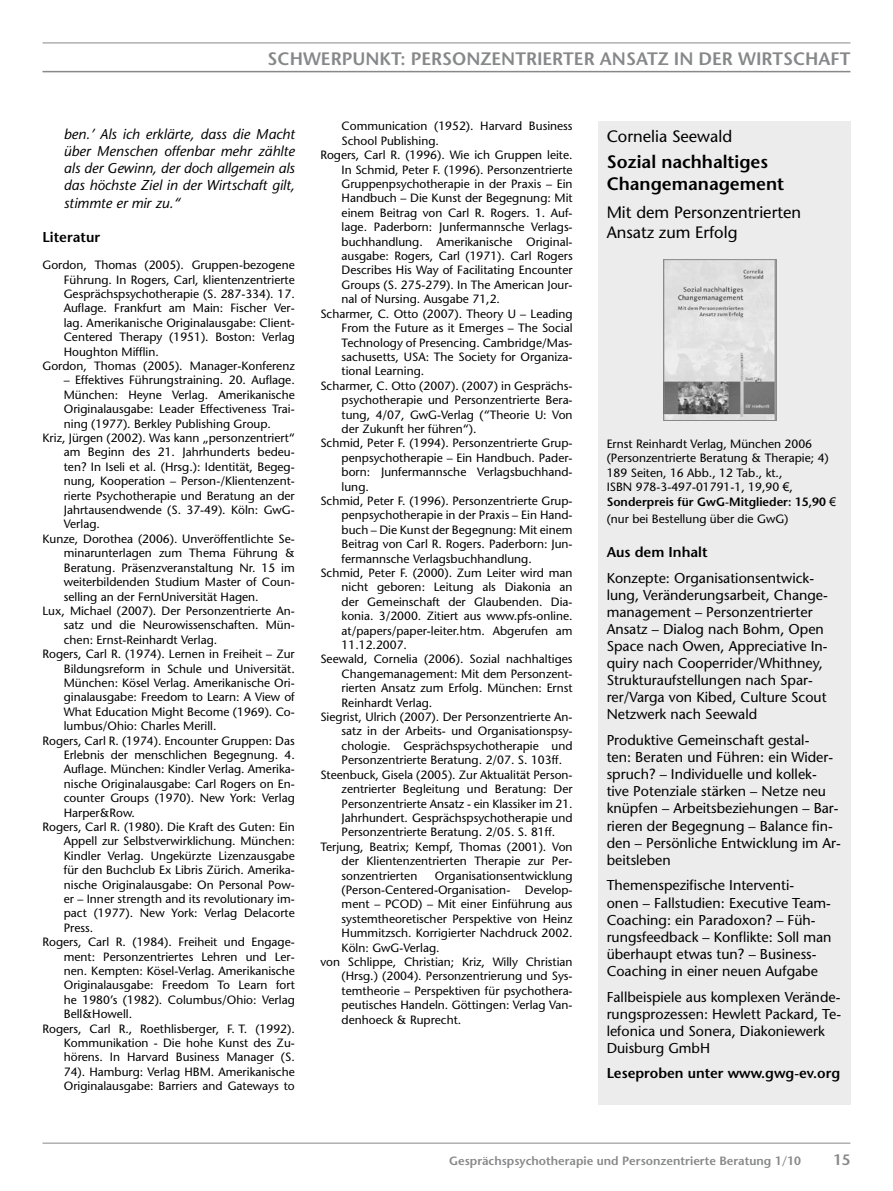
<style>
.page{position:relative;width:893px;height:1191px;background:#fff}
.page>*{position:absolute;margin:0;border:0;box-sizing:border-box;transform-origin:0 0}
.t1{font:600 18px "Stone Sans";color:#878889}
.B_Fliesstext__ohne_E{font:600 18px/21.6px "Stone Sans";color:#000}
.B_Fliesstext__ohne_E-2{font:16.5px/19.8px "Stone Sans";color:#000}
.t2{font:600 15px "Stone Sans";color:#878889}
.B_Fliesstext__ohne_E-3{font:14.25px/17.1px "Stone Sans";color:#000}
.A_Fliesstext_5mm_Ein{font:italic 14.25px/17.2px "Stone Sans";color:#000;text-align:justify}
.B_Fliesstext__ohne_E-4{font:600 14.25px "Stone Sans";color:#000}
.A_Überschrift_2{font:600 14.25px "Stone Sans";color:#000}
.A_Literaturangaben{font:12px/14.4px "Stone Sans";color:#000;text-align:justify}
.B_Fliesstext__ohne_E-5{font:12px/14.4px "Stone Sans";color:#000}
.t3{font:600 12px "Stone Sans";color:#878889}
.s1{font-family:"Arial"}
.s2{font-weight:600}
</style>
<div class="page">
<hr style="left:43px;top:1142px;width:807px;height:1px;background:#878889">
<hr style="left:43px;top:43px;width:807px;height:1px;background:#878889">
<hr style="left:43px;top:71px;width:807px;height:1px;background:#878889">
<div style="left:598px;top:121px;width:252px;height:983px;background:#ececed"></div>
<img style="left:665px;top:261px;width:110px;height:158px">
<div style="left:663px;top:259px;width:114px;height:162px;border:1px solid #878889"></div>
<h1 class="t1" style="left:268px;top:47px;width:584px">Schwerpunkt: personzentrierter Ansatz in der Wirtschaft</h1>
<p class="A_Fliesstext_5mm_Ein" style="left:64px;top:125px;width:233px">ben.’ Als ich erklärte, dass die Macht über Menschen offenbar mehr zählte als der Gewinn, der doch allgemein als das höchste Ziel in der Wirtschaft gilt, stimmte er mir zu.“</p>
<p class="A_Überschrift_2" style="left:43px;top:228px;width:59px">Literatur</p>
<p class="A_Literaturangaben" style="left:64px;top:258px;width:233px;text-indent:-21px">Gordon, Thomas (2005). Gruppen-bezogene Führung. In Rogers, Carl, klientenzentrierte Gesprächspsychotherapie (S. 287-334). 17.<br>Auflage. Frankfurt am Main: Fischer Ver&shy;lag. Amerikanische Originalausgabe: Client-Centered Therapy (1951). Boston: Verlag Houghton Mifflin.</p>
<p class="A_Literaturangaben" style="left:43px;top:359px;width:254px">Gordon, Thomas (2005). Manager-Konferenz</p>
<p class="A_Literaturangaben" style="left:64px;top:373px;width:233px">– Effektives Führungstraining. 20. Auflage.<br>München: Heyne Verlag. Amerikanische Originalausgabe: Leader Effectiveness Trai&shy;ning (1977). Berkley Publishing Group.</p>
<p class="A_Literaturangaben" style="left:64px;top:431px;width:233px;text-indent:-21px">Kriz, Jürgen (2002). Was kann „personzentriert“ am Beginn des 21. Jahrhunderts bedeu&shy;ten? In Iseli et al. (Hrsg.): Identität, Begeg&shy;nung, Kooperation – Person-/Klientenzent&shy;rierte Psychotherapie und Beratung an der Jahrtausendwende (S. 37-49). Köln: GwG-Verlag.</p>
<p class="A_Literaturangaben" style="left:64px;top:531px;width:233px;text-indent:-21px">Kunze, Dorothea (2006). Unveröffentlichte Se&shy;minarunterlagen zum Thema Führung &amp; Beratung. Präsenzveranstaltung Nr. 15 im weiterbildenden Studium Master of Coun&shy;selling an der FernUniversität Hagen.</p>
<p class="A_Literaturangaben" style="left:64px;top:603px;width:233px;text-indent:-21px">Lux, Michael (2007). Der Personzentrierte An&shy;satz und die Neurowissenschaften. Mün&shy;chen: Ernst-Reinhardt Verlag.</p>
<p class="A_Literaturangaben" style="left:64px;top:647px;width:233px;text-indent:-21px">Rogers, Carl R. (1974). Lernen in Freiheit – Zur Bildungsreform in Schule und Universität.<br>München: Kösel Verlag. Amerikanische Ori&shy;ginalausgabe: Freedom to Learn: A View of What Education Might Become (1969). Co&shy;lumbus/Ohio: Charles Merill.</p>
<p class="A_Literaturangaben" style="left:64px;top:733px;width:233px;text-indent:-21px">Rogers, Carl R. (1974). Encounter Gruppen: Das Erlebnis der menschlichen Begegnung. 4.<br>Auflage. München: Kindler Verlag. Amerika&shy;nische Originalausgabe: Carl Rogers on En&shy;counter Groups (1970). New York: Verlag Harper&amp;Row.</p>
<p class="A_Literaturangaben" style="left:64px;top:819px;width:233px;text-indent:-21px">Rogers, Carl R. (1980). Die Kraft des Guten: Ein Appell zur Selbstverwirklichung. München:<br>Kindler Verlag. Ungekürzte Lizenzausgabe für den Buchclub Ex Libris Zürich. Amerika&shy;nische Originalausgabe: On Personal Pow&shy;er – Inner strength and its revolutionary im&shy;pact (1977). New York: Verlag Delacorte Press.</p>
<p class="A_Literaturangaben" style="left:64px;top:935px;width:233px;text-indent:-21px">Rogers, Carl R. (1984). Freiheit und Engage&shy;ment: Personzentriertes Lehren und Ler&shy;nen. Kempten: Kösel-Verlag. Amerikanische Originalausgabe: Freedom To Learn fort he 1980’s (1982). Columbus/Ohio: Verlag Bell&amp;Howell.</p>
<p class="A_Literaturangaben" style="left:64px;top:1021px;width:233px;text-indent:-21px">Rogers, Carl R., Roethlisberger, F. T. (1992).<br>Kommunikation - Die hohe Kunst des Zu&shy;hörens. In Harvard Business Manager (S.<br>74). Hamburg: Verlag HBM. Amerikanische Originalausgabe: Barriers and Gateways to</p>
<p class="A_Literaturangaben" style="left:342px;top:119px;width:233px">Communication (1952). Harvard Business<br>School Publishing.</p>
<p class="A_Literaturangaben" style="left:342px;top:148px;width:233px;text-indent:-21px">Rogers, Carl R. (1996). Wie ich Gruppen leite.<br>In Schmid, Peter F. (1996). Personzentrierte Gruppenpsychotherapie in der Praxis – Ein Handbuch – Die Kunst der Begegnung: Mit einem Beitrag von Carl R. Rogers. 1. Auf&shy;lage. Paderborn: Junfermannsche Verlags&shy;buchhandlung. Amerikanische Original&shy;ausgabe: Rogers, Carl (1971). Carl Rogers Describes His Way of Facilitating Encounter Groups (S. 275-279). In The American Jour&shy;nal of Nursing. Ausgabe 71,2.</p>
<p class="A_Literaturangaben" style="left:342px;top:306px;width:233px;text-indent:-21px">Scharmer, C. Otto (2007). Theory U – Leading From the Future as it Emerges – The Social Technology of Presencing. Cambridge/Mas&shy;sachusetts, USA: The Society for Organiza&shy;tional Learning.</p>
<p class="A_Literaturangaben" style="left:342px;top:378px;width:233px;text-indent:-21px">Scharmer, C. Otto (2007). (2007) in Gesprächs&shy;psychotherapie und Personzentrierte Bera&shy;tung, 4/07, GwG-Verlag (“Theorie U: Von der Zukunft her führen“).</p>
<p class="A_Literaturangaben" style="left:342px;top:436px;width:233px;text-indent:-21px">Schmid, Peter F. (1994). Personzentrierte Grup&shy;penpsychotherapie – Ein Handbuch. Pader&shy;born: Junfermannsche Verlagsbuchhand&shy;lung.</p>
<p class="A_Literaturangaben" style="left:342px;top:493px;width:233px;text-indent:-21px">Schmid, Peter F. (1996). Personzentrierte Grup&shy;penpsychotherapie in der Praxis – Ein Hand&shy;buch – Die Kunst der Begegnung: Mit einem Beitrag von Carl R. Rogers. Paderborn: Jun&shy;fermannsche Verlagsbuchhandlung.</p>
<p class="A_Literaturangaben" style="left:342px;top:565px;width:233px;text-indent:-21px">Schmid, Peter F. (2000). Zum Leiter wird man nicht geboren: Leitung als Diakonia an der Gemeinschaft der Glaubenden. Dia&shy;konia. 3/2000. Zitiert aus www.pfs-online. at/papers/paper-leiter.htm. Abgerufen am 11.12.2007.</p>
<p class="A_Literaturangaben" style="left:342px;top:652px;width:233px;text-indent:-21px">Seewald, Cornelia (2006). Sozial nachhaltiges Changemanagement: Mit dem Personzent&shy;rierten Ansatz zum Erfolg. München: Ernst Reinhardt Verlag.</p>
<p class="A_Literaturangaben" style="left:342px;top:709px;width:233px;text-indent:-21px">Siegrist, Ulrich (2007). Der Personzentrierte An&shy;satz in der Arbeits- und Organisationspsy&shy;chologie. Gesprächspsychotherapie und Personzentrierte Beratung. 2/07. S. 103ff.</p>
<p class="A_Literaturangaben" style="left:342px;top:767px;width:233px;text-indent:-21px">Steenbuck, Gisela (2005). Zur Aktualität Person&shy;zentrierter Begleitung und Beratung: Der Personzentrierte Ansatz - ein Klassiker im 21.<br>Jahrhundert. Gesprächspsychotherapie und Personzentrierte Beratung. 2/05. S. 81ff.</p>
<p class="A_Literaturangaben" style="left:342px;top:839px;width:233px;text-indent:-21px">Terjung, Beatrix; Kempf, Thomas (2001). Von der Klientenzentrierten Therapie zur Per&shy;sonzentrierten</p>
<p class="A_Literaturangaben" style="left:342px;top:868px;width:233px;text-indent:93px">Organisationsentwicklung (Person-Centered-Organisation- Develop&shy;ment – PCOD) – Mit einer Einführung aus systemtheoretischer Perspektive von Heinz Hummitzsch. Korrigierter Nachdruck 2002.<br>Köln: GwG-Verlag.</p>
<p class="A_Literaturangaben" style="left:342px;top:954px;width:233px;text-indent:-21px">von Schlippe, Christian; Kriz, Willy Christian (Hrsg.) (2004). Personzentrierung und Sys&shy;temtheorie – Perspektiven für psychothera&shy;peutisches Handeln. Göttingen: Verlag Van&shy;denhoeck &amp; Ruprecht.</p>
<p class="B_Fliesstext__ohne_E-2" style="left:607px;top:127px;width:127px">Cornelia Seewald</p>
<p class="B_Fliesstext__ohne_E" style="left:607px;top:151px;width:179px">Sozial nachhaltiges<br>Changemanagement</p>
<p class="B_Fliesstext__ohne_E-2" style="left:607px;top:202px;width:196px">Mit dem Personzentrierten<br>Ansatz zum Erfolg</p>
<p class="B_Fliesstext__ohne_E-5" style="left:607px;top:437px;width:224px">Ernst Reinhardt Verlag, München 2006 (Personzentrierte Beratung &amp; Therapie; 4)</p>
<p class="B_Fliesstext__ohne_E-5" style="left:607px;top:465px;width:231px">189 Seiten, 16 Abb., 12 Tab., kt.,<br>ISBN 978-3-497-01791-1, 19,90 <span class="s1">€</span>,<br><span class="s2">Sonderpreis für GwG-Mitglieder: 15,90</span> <span class="s1">€</span></p>
<p class="B_Fliesstext__ohne_E-5" style="left:607px;top:511px;width:183px">(nur bei Bestellung über die GwG)</p>
<p class="B_Fliesstext__ohne_E-4" style="left:607px;top:543px;width:102px">Aus dem I nhalt</p>
<p class="B_Fliesstext__ohne_E-3" style="left:607px;top:569px;width:223px">Konzepte: Organisationsentwick&shy;lung, Veränderungsarbeit, Change&shy;management – Personzentrierter Ansatz – Dialog nach Bohm, Open Space nach Owen, Appreciative In&shy;quiry nach Cooperrider/Whithney, Strukturaufstellungen nach Spar&shy;rer/Varga von Kibed, Culture Scout Netzwerk nach Seewald</p>
<p class="B_Fliesstext__ohne_E-3" style="left:607px;top:731px;width:236px">Produktive Gemeinschaft gestal-<br>ten: Beraten und Führen: ein Wider&shy;spruch? – Individuelle und kollek&shy;tive Potenziale stärken – Netze neu knüpfen – Arbeitsbeziehungen – Bar&shy;rieren der Begegnung – Balance fin&shy;den – Persönliche Entwicklung im Ar&shy;beitsleben</p>
<p class="B_Fliesstext__ohne_E-3" style="left:607px;top:877px;width:226px">Themenspezifische Interventi-<br>onen – Fallstudien: Executive Team-Coaching: ein Paradoxon? – Füh&shy;rungsfeedback – Konflikte: Soll man überhaupt etwas tun? – Business-Coaching in einer neuen Aufgabe</p>
<p class="B_Fliesstext__ohne_E-3" style="left:607px;top:988px;width:236px">Fallbeispiele aus komplexen Verände&shy;rungsprozessen: Hewlett Packard, Te&shy;lefonica und Sonera, Diakoniewerk<br>Duisburg GmbH</p>
<p class="B_Fliesstext__ohne_E-4" style="left:607px;top:1065px;width:235px">Leseproben unter www.gwg-ev.org</p>
<p class="t3" style="left:449px;top:1154px;width:354px">Gesprächspsychotherapie und Personzentrierte Beratung 1/10</p>
<p class="t2" style="left:833px;top:1151px;width:19px">15</p>
</div>
